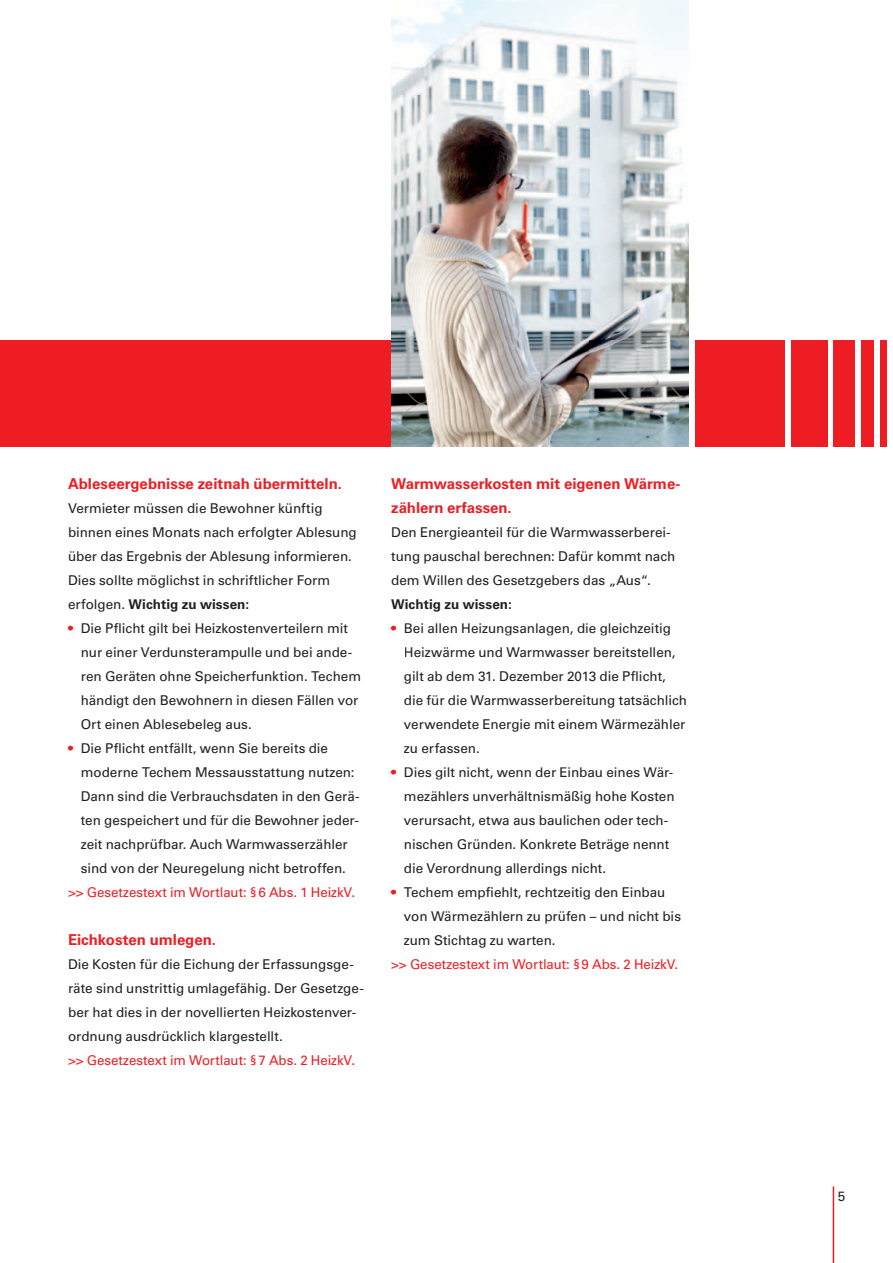
<style>
.page{position:relative;width:893px;height:1263px;background:#fff}
.page>*{position:absolute;margin:0;border:0;box-sizing:border-box;transform-origin:0 0}
.t1{font:700 15px/24px "Univers LT Std";color:#ee1d23}
.t2{font:13.5px/24px "Univers LT Std";color:#231f20}
.t3{font:13.5px "Univers LT Std";letter-spacing:-.005em;color:#ee1d23}
.t4{font:700 13.5px "Univers LT Std";letter-spacing:.005em;color:#231f20}
.s1{font-weight:700}
.s2{font-weight:700;color:#ee1d23}
</style>
<div class="page">
<div style="left:0;top:340px;width:689px;height:106px;background:#ee1d23"></div>
<div style="left:791px;top:340px;width:36px;height:106px;background:#ee1d23"></div>
<div style="left:880px;top:340px;width:7px;height:106px;background:#ee1d23"></div>
<div style="left:861px;top:340px;width:13px;height:106px;background:#ee1d23"></div>
<div style="left:833px;top:340px;width:22px;height:106px;background:#ee1d23"></div>
<div style="left:695px;top:340px;width:89px;height:106px;background:#ee1d23"></div>
<img style="left:391px;top:0;width:298px;height:446px">
<hr style="left:833px;top:1186px;width:1px;height:77px;background:#ee1d23">
<p class="t1" style="left:68px;top:473px;width:275px">Ableseergebnisse zeitnah übermitteln.</p>
<p class="t2" style="left:68px;top:497px;width:290px">Vermieter müssen die Bewohner künftig binnen eines Monats nach erfolgter Ablesung über das Ergebnis der Ablesung informieren.<br>Dies sollte möglichst in schriftlicher Form erfolgen. <span class="s1">Wichtig zu wissen:</span></p>
<p class="t2" style="left:81px;top:617px;width:282px;text-indent:-13px"><span class="s2">•</span> Die Pflicht gilt bei Heizkostenverteilern mit nur einer Verdunsterampulle und bei ande&shy;ren Geräten ohne Speicherfunktion. Techem händigt den Bewohnern in diesen Fällen vor Ort einen Ablesebeleg aus.</p>
<p class="t2" style="left:81px;top:737px;width:280px;text-indent:-13px"><span class="s2">•</span> Die Pflicht entfällt, wenn Sie bereits die moderne Techem Messausstattung nutzen:<br>Dann sind die Verbrauchsdaten in den Gerä&shy;ten gespeichert und für die Bewohner jeder&shy;zeit nachprüfbar. Auch Warmwasserzähler sind von der Neuregelung nicht betroffen.</p>
<p class="t3" style="left:68px;top:887px;width:289px">&gt;&gt; Gesetzestext im Wortlaut: § 6 Abs. 1 HeizkV.</p>
<p class="t1" style="left:68px;top:929px;width:149px">Eichkosten umlegen.</p>
<p class="t2" style="left:68px;top:953px;width:297px">Die Kosten für die Eichung der Erfassungsge&shy;räte sind unstrittig umlagefähig. Der Gesetzge&shy;ber hat dies in der novellierten Heizkostenver&shy;ordnung ausdrücklich klargestellt.</p>
<p class="t3" style="left:68px;top:1055px;width:289px">&gt;&gt; Gesetzestext im Wortlaut: § 7 Abs. 2 HeizkV.</p>
<p class="t1" style="left:391px;top:473px;width:291px">Warmwasserkosten mit eigenen Wärme&shy;zählern erfassen.</p>
<p class="t2" style="left:391px;top:521px;width:286px">Den Energieanteil für die Warmwasserberei&shy;tung pauschal berechnen: Dafür kommt nach dem Willen des Gesetzgebers das „Aus“.</p>
<p class="t4" style="left:391px;top:599px;width:122px">Wichtig zu wissen:</p>
<p class="t2" style="left:404px;top:617px;width:285px;text-indent:-13px"><span class="s2">•</span> Bei allen Heizungsanlagen, die gleichzeitig Heizwärme und Warmwasser bereitstellen, gilt ab dem 31. Dezember 2013 die Pflicht, die für die Warmwasserbereitung tatsächlich verwendete Energie mit einem Wärmezähler zu erfassen.</p>
<p class="t2" style="left:404px;top:761px;width:272px;text-indent:-13px"><span class="s2">•</span> Dies gilt nicht, wenn der Einbau eines Wär&shy;mezählers unverhältnismäßig hohe Kosten verursacht, etwa aus baulichen oder tech&shy;nischen Gründen. Konkrete Beträge nennt die Verordnung allerdings nicht.</p>
<p class="t2" style="left:404px;top:881px;width:279px;text-indent:-13px"><span class="s2">•</span> Techem empfiehlt, rechtzeitig den Einbau von Wärmezählern zu prüfen – und nicht bis zum Stichtag zu warten.</p>
<p class="t3" style="left:391px;top:959px;width:289px">&gt;&gt; Gesetzestext im Wortlaut: § 9 Abs. 2 HeizkV.</p>
<p class="t2" style="left:838px;top:1185px;width:9px">5</p>
</div>
